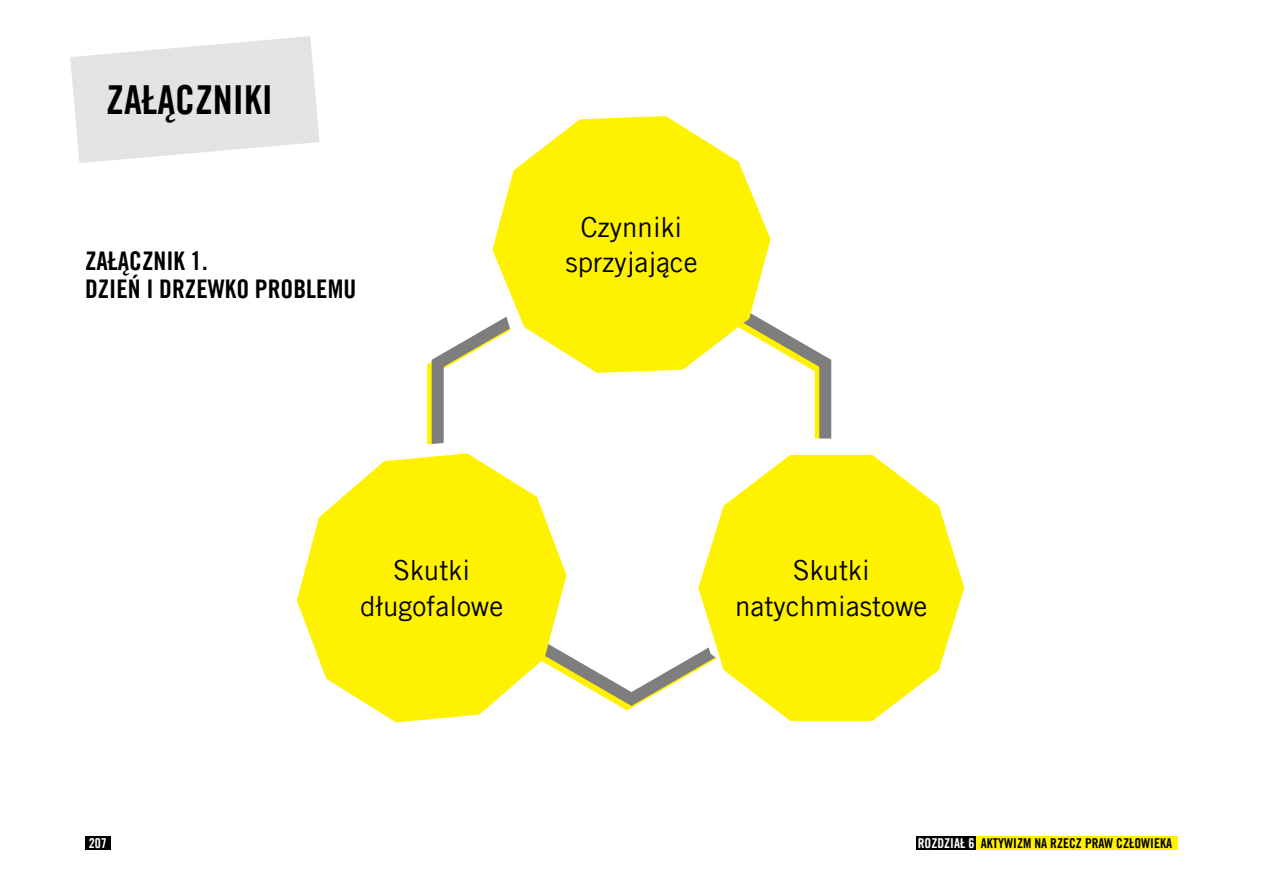
<style>
.page{position:relative;width:1263px;height:893px;background:#fff}
.page>*{position:absolute;margin:0;border:0;box-sizing:border-box;transform-origin:0 0}
.t1{font:40.05px "Amnesty Trade Gothic Bd Cn 20";color:#000}
.t2{font:27.75px/35.7px "Amnesty Trade Gothic";color:#000;text-align:center}
.t3{font:25.65px/27.9px "Amnesty Trade Gothic Bd Cn 20";color:#000}
.t4{font:13.65px "Amnesty Trade Gothic Bd Cn 20";color:#000}
.t5{font:13.65px "Amnesty Trade Gothic Bd Cn 20";color:#fff}
.s1{color:#fff}
</style>
<div class="page">
<svg style="left:427px;top:238px;width:405px;height:473px"></svg>
<svg style="left:70px;top:36px;width:250px;height:127px"></svg>
<svg style="left:427px;top:441px;width:140px;height:269px"></svg>
<svg style="left:297px;top:453px;width:269px;height:269px;fill:#fff200"></svg>
<svg style="left:685px;top:438px;width:187px;height:266px"></svg>
<svg style="left:490px;top:238px;width:266px;height:160px"></svg>
<svg style="left:698px;top:455px;width:266px;height:266px;fill:#fff200"></svg>
<svg style="left:492px;top:116px;width:278px;height:257px;fill:#fff200"></svg>
<div style="left:85px;top:836px;width:25px;height:13px;background:#000"></div>
<div style="left:916px;top:836px;width:60px;height:13px;background:#000"></div>
<div style="left:976px;top:836px;width:202px;height:13px;background:#fff200"></div>
<h1 class="t1" style="left:106px;top:75px;width:168px">ZAŁĄCZNIKI</h1>
<p class="t3" style="left:85px;top:247px;width:273px">ZAŁĄCZNIK 1.<br>DZIEŃ I DRZEWKO PROBLEMU</p>
<p class="t2" style="left:565px;top:209px;width:134px">Czynniki sprzyjające</p>
<p class="t2" style="left:360px;top:552px;width:145px">Skutki długofalowe</p>
<p class="t2" style="left:735px;top:552px;width:194px">Skutki natychmiastowe</p>
<p class="t5" style="left:89px;top:834px;width:20px">207</p>
<p class="t4" style="left:918px;top:834px;width:256px"><span class="s1">ROZDZIAŁ 6</span> AKTYWIZM NA RZECZ PRAW CZŁOWIEKA</p>
</div>
